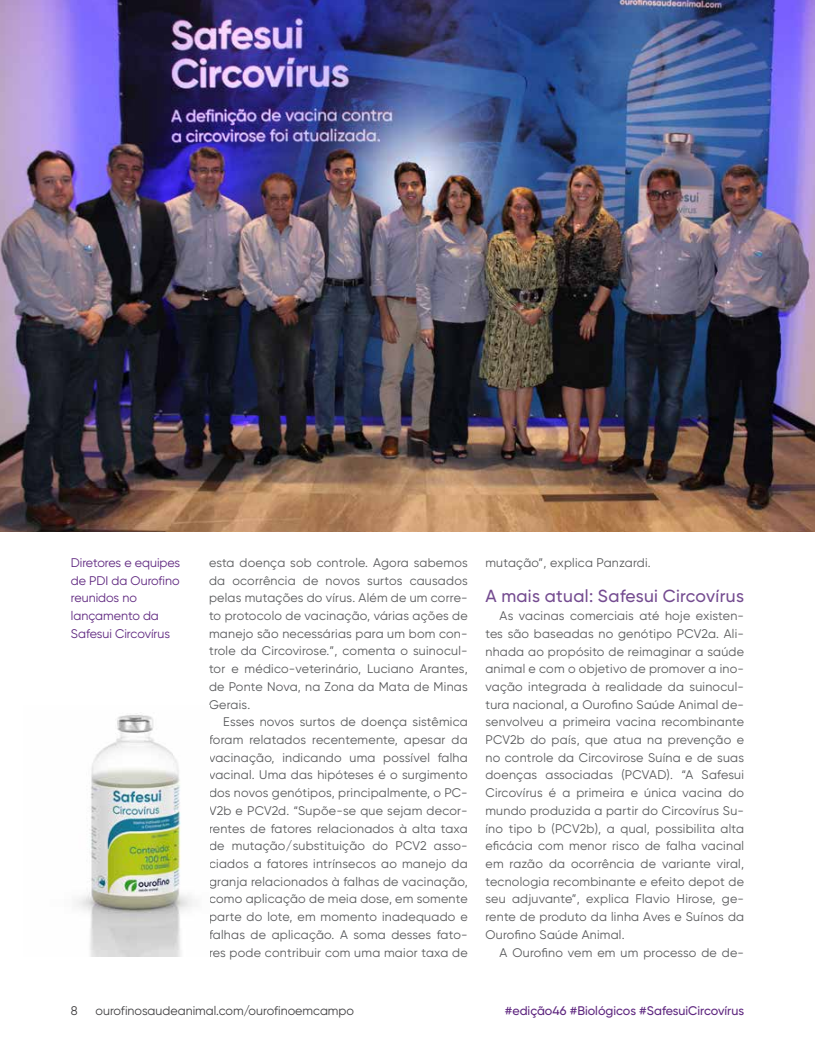
<style>
.page{position:relative;width:815px;height:1063px;background:#fff}
.page>*{position:absolute;margin:0;border:0;box-sizing:border-box;transform-origin:0 0}
.t1{font:500 17.5px "Gilroy";letter-spacing:.02em;color:#744b90}
.t2{font:12.5px/17.8px "Gilroy";letter-spacing:.02em;color:#58595b;text-align:justify}
.t3{font:12.5px/17.8px "Gilroy";color:#5e267f}
.t4{font:12.5px "Gilroy";letter-spacing:-.005em;color:#414042}
.t5{font:500 12.5px "Gilroy";color:#5e267f}
</style>
<div class="page">
<img style="left:76px;top:712px;width:117px;height:245px">
<img style="left:0;top:0;width:815px;height:531px">
<p class="t3" style="left:71px;top:554px;width:111px">Diretores e equipes de PDI da Ourofino reunidos no lançamento da<br>Safesui Circovírus</p>
<p class="t2" style="left:209px;top:554px;width:260px">esta doença sob controle. Agora sabemos da ocorrência de novos surtos causados pelas mutações do vírus. Além de um corre&shy;to protocolo de vacinação, várias ações de manejo são necessárias para um bom con&shy;trole da Circovirose.”, comenta o suinocul&shy;tor e médico-veterinário, Luciano Arantes, de Ponte Nova, na Zona da Mata de Minas Gerais.</p>
<p class="t2" style="left:209px;top:713px;width:260px;text-indent:14px">Esses novos surtos de doença sistêmica foram relatados recentemente, apesar da vacinação, indicando uma possível falha vacinal. Uma das hipóteses é o surgimento dos novos genótipos, principalmente, o PC-V2b e PCV2d. “Supõe-se que sejam decor&shy;rentes de fatores relacionados à alta taxa de mutação/substituição do PCV2 asso&shy;ciados a fatores intrínsecos ao manejo da granja relacionados à falhas de vacinação, como aplicação de meia dose, em somente parte do lote, em momento inadequado e falhas de aplicação. A soma desses fato&shy;res pode contribuir com uma maior taxa de</p>
<p class="t2" style="left:485px;top:553px;width:167px">mutação”, explica Panzardi.</p>
<h1 class="t1" style="left:485px;top:585px;width:260px">A mais atual: Safesui Circovírus</h1>
<p class="t2" style="left:485px;top:607px;width:260px;text-indent:14px">As vacinas comerciais até hoje existen&shy;tes são baseadas no genótipo PCV2a. Ali&shy;nhada ao propósito de reimaginar a saúde animal e com o objetivo de promover a ino&shy;vação integrada à realidade da suinocul&shy;tura nacional, a Ourofino Saúde Animal de&shy;senvolveu a primeira vacina recombinante PCV2b do país, que atua na prevenção e no controle da Circovirose Suína e de suas doenças associadas (PCVAD). “A Safesui Circovírus é a primeira e única vacina do mundo produzida a partir do Circovírus Su&shy;íno tipo b (PCV2b), a qual, possibilita alta eficácia com menor risco de falha vacinal em razão da ocorrência de variante viral, tecnologia recombinante e efeito depot de seu adjuvante”, explica Flavio Hirose, ge&shy;rente de produto da linha Aves e Suínos da Ourofino Saúde Animal.</p>
<p class="t2" style="left:500px;top:943px;width:246px">A Ourofino vem em um processo de de-</p>
<p class="t4" style="left:71px;top:1003px;width:8px">8</p>
<p class="t4" style="left:96px;top:1003px;width:260px">ourofinosaudeanimal.com/ourofinoemcampo</p>
<p class="t5" style="left:505px;top:1003px;width:241px">#edição46 #Biológicos #SafesuiCircovírus</p>
</div>
